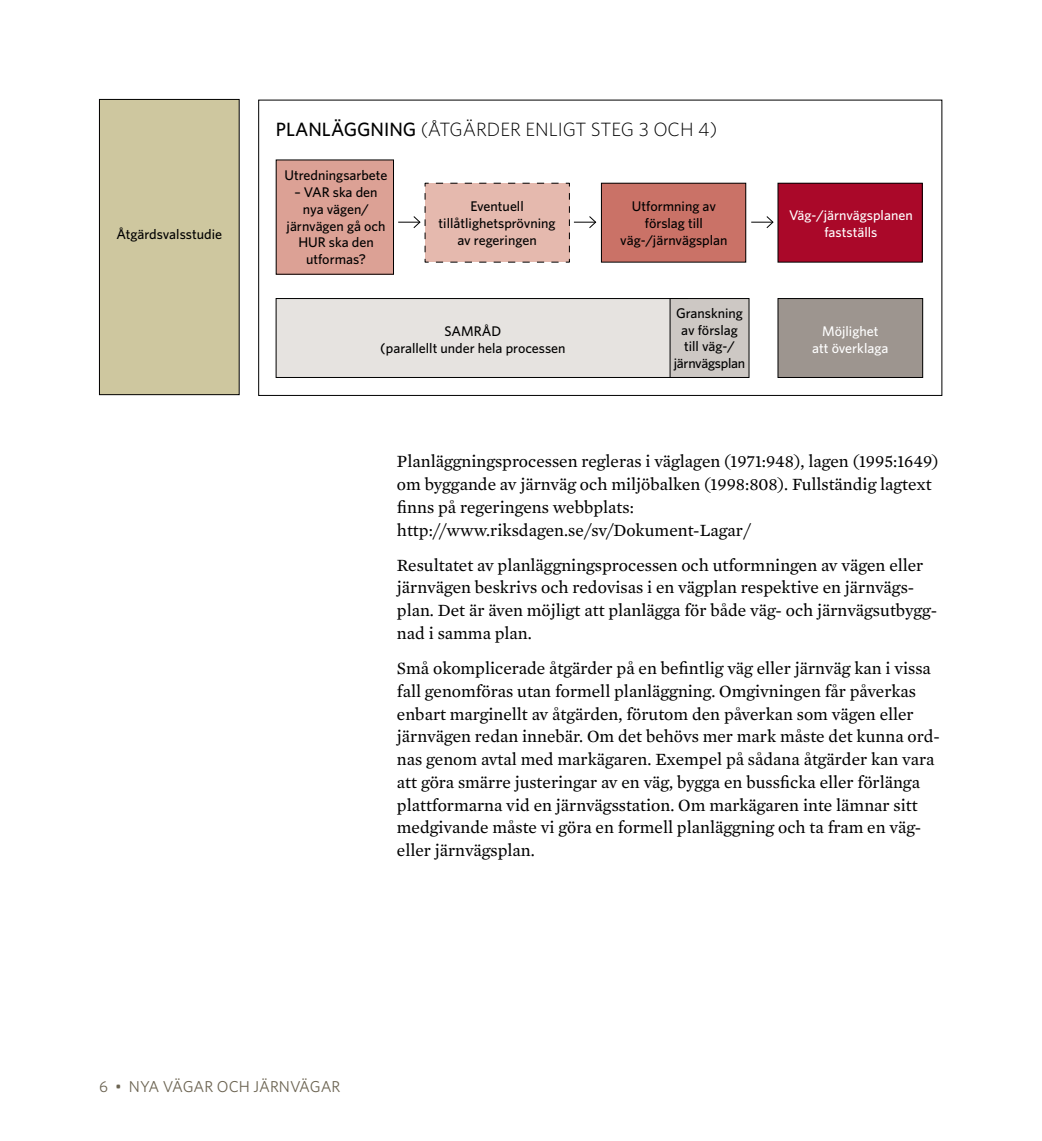
<style>
.page{position:relative;width:1042px;height:1141px;background:#fff}
.page>*{position:absolute;margin:0;border:0;box-sizing:border-box;transform-origin:0 0}
.t1{font:300 19.25px "Whitney";color:#000}
.t2{font:500 19.25px "Whitney";color:#000}
.t3{font:17.5px/22.8px "Mercury Text G2";color:#000}
.t4{font:15.75px "Whitney";color:#6b6351}
.t5{font:500 14px/16.8px "Whitney";color:#000;text-align:center}
.t6{font:500 14px/16.8px "Whitney";color:#fff;text-align:center}
.s1{font-weight:500}
</style>
<div class="page">
<div style="left:99px;top:99px;width:140px;height:296px;background:#cec79f"></div>
<div style="left:99px;top:99px;width:140px;height:296px;border:1px solid #000"></div>
<div style="left:276px;top:160px;width:117px;height:114px;background:#dca195"></div>
<div style="left:601px;top:183px;width:145px;height:79px;background:#ca7267"></div>
<div style="left:601px;top:183px;width:145px;height:79px;border:1px solid #000"></div>
<div style="left:778px;top:183px;width:144px;height:79px;background:#aa0829"></div>
<div style="left:778px;top:183px;width:144px;height:79px;border:1px solid #000"></div>
<div style="left:276px;top:299px;width:411px;height:78px;background:#e6e3e0"></div>
<div style="left:276px;top:298px;width:412px;height:80px;border:1px solid #000"></div>
<div style="left:670px;top:299px;width:79px;height:78px;background:#cdc8c4"></div>
<div style="left:670px;top:298px;width:79px;height:80px;border:1px solid #000"></div>
<div style="left:778px;top:299px;width:144px;height:78px;background:#9d958f"></div>
<div style="left:778px;top:298px;width:145px;height:80px;border:1px solid #000"></div>
<svg style="left:398px;top:183px;width:199px;height:80px"></svg>
<svg style="left:751px;top:216px;width:23px;height:12px"></svg>
<p class="t5" style="left:117px;top:226px;width:107px">Åtgärdsvalsstudie</p>
<p class="t2" style="left:276px;top:116px;width:13px">Planläggn</p>
<p class="t1" style="left:384px;top:116px;width:335px"><span class="s1">ing</span> (ÅTGÄRDER EN LIGT STEG 3 OCH 4)</p>
<p class="t5" style="left:284px;top:167px;width:105px">Utredningsarbete</p>
<p class="t5" style="left:287px;top:184px;width:100px">– VAR ska den nya vägen/ järnvägen gå och<br>HUR ska den utformas?</p>
<p class="t5" style="left:438px;top:198px;width:119px">Eventuell tillåtlighetsprövning av regeringen</p>
<p class="t5" style="left:620px;top:198px;width:109px">Utformning av förslag till väg-/järnvägsplan</p>
<p class="t6" style="left:789px;top:206px;width:125px">Väg-/järnvägsplanen fastställs</p>
<p class="t5" style="left:380px;top:323px;width:187px">SAMRÅD<br>(parallellt under hela processen</p>
<p class="t5" style="left:674px;top:304px;width:73px">Granskning av förslag till väg-/ järnvägsplan</p>
<p class="t6" style="left:812px;top:323px;width:78px">Möjlighet att överklaga</p>
<p class="t3" style="left:397px;top:449px;width:543px">Planläggningsprocessen regleras i väglagen (1971:948), lagen (1995:1649) om byggande av järnväg och miljöbalken (1998:808). Fullständig lagtext finns på regeringens webbplats: http://www.riksdagen.se/sv/Dokument-Lagar/</p>
<p class="t3" style="left:397px;top:553px;width:542px">Resultatet av planläggningsprocessen och utformningen av vägen eller järnvägen beskrivs och redovisas i en vägplan respektive en järnvägs&shy;plan. Det är även möjligt att planlägga för både väg- och järnvägsutbygg&shy;nad i samma plan.</p>
<p class="t3" style="left:397px;top:656px;width:544px">Små okomplicerade åtgärder på en befintlig väg eller järnväg kan i vissa fall genomföras utan formell planläggning. Omgivningen får påverkas enbart marginellt av åtgärden, förutom den påverkan som vägen eller järnvägen redan innebär. Om det behövs mer mark måste det kunna ord&shy;nas genom avtal med markägaren. Exempel på sådana åtgärder kan vara att göra smärre justeringar av en väg, bygga en bussficka eller förlänga plattformarna vid en järnvägsstation. Om markägaren inte lämnar sitt medgivande måste vi göra en formell planläggning och ta fram en väg&shy;eller järnvägsplan.</p>
<p class="t4" style="left:99px;top:1076px;width:243px">6 • NYA VÄGAR OCH JÄRNVÄGAR</p>
</div>
